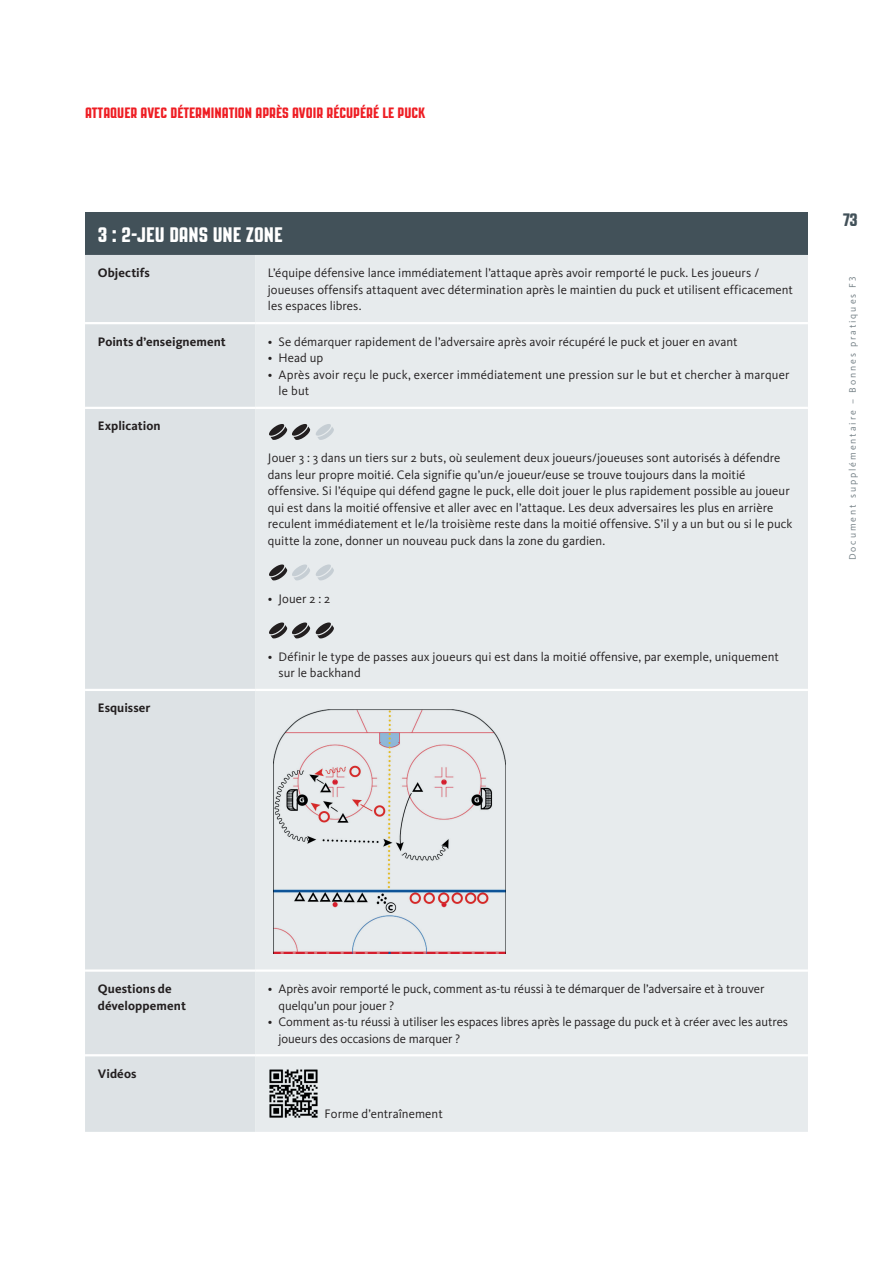
<style>
.page{position:relative;width:893px;height:1263px;background:#fff}
.page>*{position:absolute;margin:0;border:0;box-sizing:border-box;transform-origin:0 0}
.t1{font:21px "PAG Revolucion";letter-spacing:-.005em;color:#fff}
.t2{font:18px "PAG Revolucion";color:#425159}
.t3{font:15px "PAG Revolucion";color:#ee1d23}
.t4{font:12.75px/16.5px "Kievit OT";color:#231f20}
.t5{font:700 12.75px/16.5px "Kievit OT";letter-spacing:.005em;color:#231f20}
.t6{font:9.75px "Kievit OT";letter-spacing:.2em;color:#717d83}
</style>
<div class="page">
<div style="left:85px;top:213px;width:723px;height:42px;background:#425159"></div>
<div style="left:85px;top:255px;width:170px;height:877px;background:#dde2e5"></div>
<div style="left:255px;top:255px;width:553px;height:877px;background:#e7ebed"></div>
<hr style="left:85px;top:322px;width:170px;height:2px;background:#fff">
<hr style="left:255px;top:322px;width:553px;height:2px;background:#fff">
<hr style="left:85px;top:407px;width:170px;height:2px;background:#fff">
<hr style="left:255px;top:407px;width:553px;height:2px;background:#fff">
<hr style="left:85px;top:689px;width:170px;height:2px;background:#fff">
<hr style="left:255px;top:689px;width:553px;height:2px;background:#fff">
<hr style="left:85px;top:969px;width:170px;height:3px;background:#fff">
<hr style="left:255px;top:969px;width:553px;height:3px;background:#fff">
<hr style="left:85px;top:1054px;width:170px;height:2px;background:#fff">
<hr style="left:255px;top:1054px;width:553px;height:2px;background:#fff">
<svg style="left:316px;top:424px;width:18px;height:16px"></svg>
<svg style="left:269px;top:424px;width:41px;height:16px"></svg>
<svg style="left:269px;top:564px;width:41px;height:16px"></svg>
<svg style="left:316px;top:564px;width:18px;height:16px"></svg>
<svg style="left:269px;top:622px;width:41px;height:16px"></svg>
<svg style="left:316px;top:622px;width:18px;height:16px"></svg>
<img style="left:273px;top:707px;width:232px;height:246px">
<img style="left:268px;top:1068px;width:51px;height:51px">
<p class="t3" style="left:85px;top:105px;width:342px">ATTAQUER AVEC DÉTERMINATION APRÈS AVOIR RÉCUPÉRÉ LE PUCK</p>
<h1 class="t1" style="left:98px;top:223px;width:186px">3 : 2-JEU DANS UNE ZONE</h1>
<p class="t5" style="left:98px;top:265px;width:54px">Objectifs</p>
<p class="t4" style="left:268px;top:265px;width:527px">L’équipe défensive lance immédiatement l’attaque après avoir remporté le puck. Les joueurs / joueuses offensifs attaquent avec détermination après le maintien du puck et utilisent efficacement les espaces libres.</p>
<p class="t5" style="left:98px;top:333px;width:130px">Points d’enseignement</p>
<p class="t4" style="left:268px;top:333px;width:471px">• Se démarquer rapidement de l’adversaire après avoir récupéré le puck et jouer en avant</p>
<p class="t4" style="left:268px;top:349px;width:57px">• Head up</p>
<p class="t4" style="left:279px;top:366px;width:513px;text-indent:-11px">• Après avoir reçu le puck, exercer immédiatement une pression sur le but et chercher à marquer le but</p>
<p class="t5" style="left:98px;top:418px;width:64px">Explication</p>
<p class="t4" style="left:268px;top:449px;width:526px">Jouer 3 : 3 dans un tiers sur 2 buts, où seulement deux joueurs/joueuses sont autorisés à défendre dans leur propre moitié. Cela signifie qu’un/e joueur/euse se trouve toujours dans la moitié offensive. Si l’équipe qui défend gagne le puck, elle doit jouer le plus rapidement possible au joueur qui est dans la moitié offensive et aller avec en l’attaque. Les deux adversaires les plus en arrière reculent immédiatement et le/la troisième reste dans la moitié offensive. S’il y a un but ou si le puck quitte la zone, donner un nouveau puck dans la zone du gardien.</p>
<p class="t4" style="left:268px;top:590px;width:64px">• Jouer 2 : 2</p>
<p class="t5" style="left:98px;top:700px;width:54px">Esquisser</p>
<p class="t4" style="left:279px;top:648px;width:502px;text-indent:-11px">• Définir le type de passes aux joueurs qui est dans la moitié offensive, par exemple, uniquement sur le backhand</p>
<h2 class="t2" style="left:843px;top:210px;width:16px">73</h2>
<p class="t6" style="left:847px;top:560px;width:285px;rotate:-90deg">Document supplémentaire – Bonnes pratiques F3</p>
<p class="t5" style="left:98px;top:980px;width:90px">Questions de développement</p>
<p class="t4" style="left:279px;top:980px;width:487px;text-indent:-11px">• Après avoir remporté le puck, comment as-tu réussi à te démarquer de l’adversaire et à trouver quelqu’un pour jouer ?</p>
<p class="t4" style="left:279px;top:1013px;width:511px;text-indent:-11px">• Comment as-tu réussi à utiliser les espaces libres après le passage du puck et à créer avec les autres joueurs des occasions de marquer ?</p>
<p class="t5" style="left:98px;top:1065px;width:40px">Vidéos</p>
<p class="t4" style="left:325px;top:1105px;width:120px">Forme d’entraînement</p>
</div>
